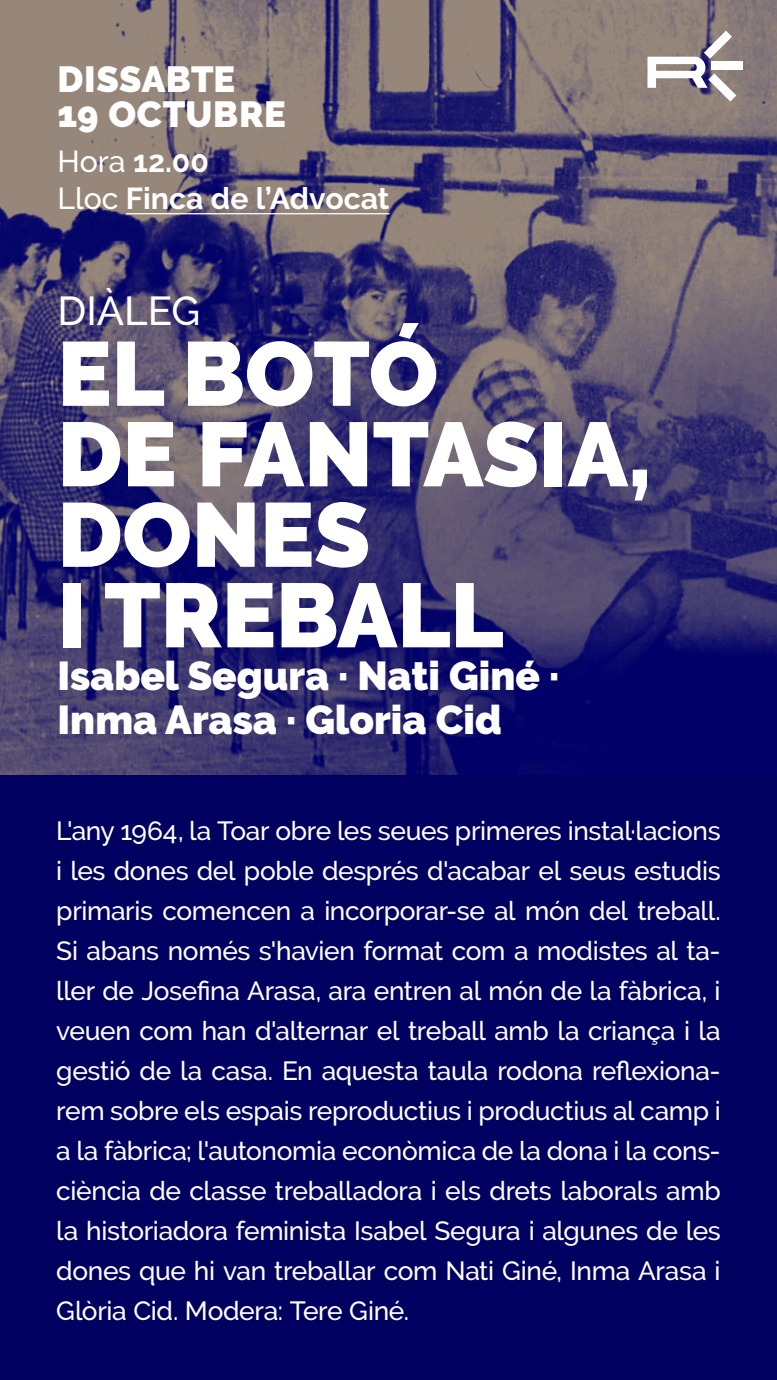
<style>
.page{position:relative;width:777px;height:1380px;background:#fff}
.page>*{position:absolute;margin:0;border:0;box-sizing:border-box;transform-origin:0 0}
.t1{font:900 90.56px/80.5px "Raleway";color:#fff}
.t2{font:900 40.25px/43.1px "Raleway";color:#fff}
.t3{font:500 40.25px "Raleway";color:#fff}
.t4{font:900 36.25px/35.6px "Raleway";letter-spacing:.015em;color:#fff}
.t5{font:700 30.19px/36.2px "Raleway";color:#fff}
.t6{font:500 26.25px/40px "Raleway";letter-spacing:-.01em;color:#fff;text-align:justify}
.s1{font-weight:500}
</style>
<div class="page">
<img style="left:0;top:0;width:776px;height:776px">
<div style="left:0;top:776px;width:776px;height:604px;background:#000060"></div>
<hr style="left:126px;top:213px;width:263px;height:1px;background:#fff">
<div style="left:710px;top:62px;width:32px;height:8px;background:#fff"></div>
<svg style="left:647px;top:31px;width:89px;height:71px"></svg>
<p class="t4" style="left:58px;top:61px;width:230px">DISSABTE<br>19 OCTUBRE</p>
<p class="t5" style="left:58px;top:144px;width:333px"><span class="s1">Hora</span> 12.00<br><span class="s1">Lloc</span> Finca de l’Advocat</p>
<p class="t3" style="left:58px;top:288px;width:144px">DIÀLEG</p>
<p class="t1" style="left:58px;top:334px;width:595px">EL BOTÓ<br>DE FANTASIA,<br>DONES<br>I TREBALL</p>
<p class="t2" style="left:58px;top:655px;width:503px">Isabel Segura · Nati Giné ·<br>Inma Arasa · Gloria Cid</p>
<p class="t6" style="left:56px;top:810px;width:665px">L'any 1964, la Toar obre les seues primeres instal·lacions i les dones del poble després d'acabar el seus estudis primaris comencen a incorporar-se al món del treball.<br>Si abans només s'havien format com a modistes al ta&shy;ller de Josefina Arasa, ara entren al món de la fàbrica, i veuen com han d'alternar el treball amb la criança i la gestió de la casa. En aquesta taula rodona reflexiona&shy;rem sobre els espais reproductius i productius al camp i a la fàbrica; l'autonomia econòmica de la dona i la cons&shy;ciència de classe treballadora i els drets laborals amb la historiadora feminista Isabel Segura i algunes de les dones que hi van treballar com Nati Giné, Inma Arasa i Glòria Cid. Modera: Tere Giné.</p>
</div>
